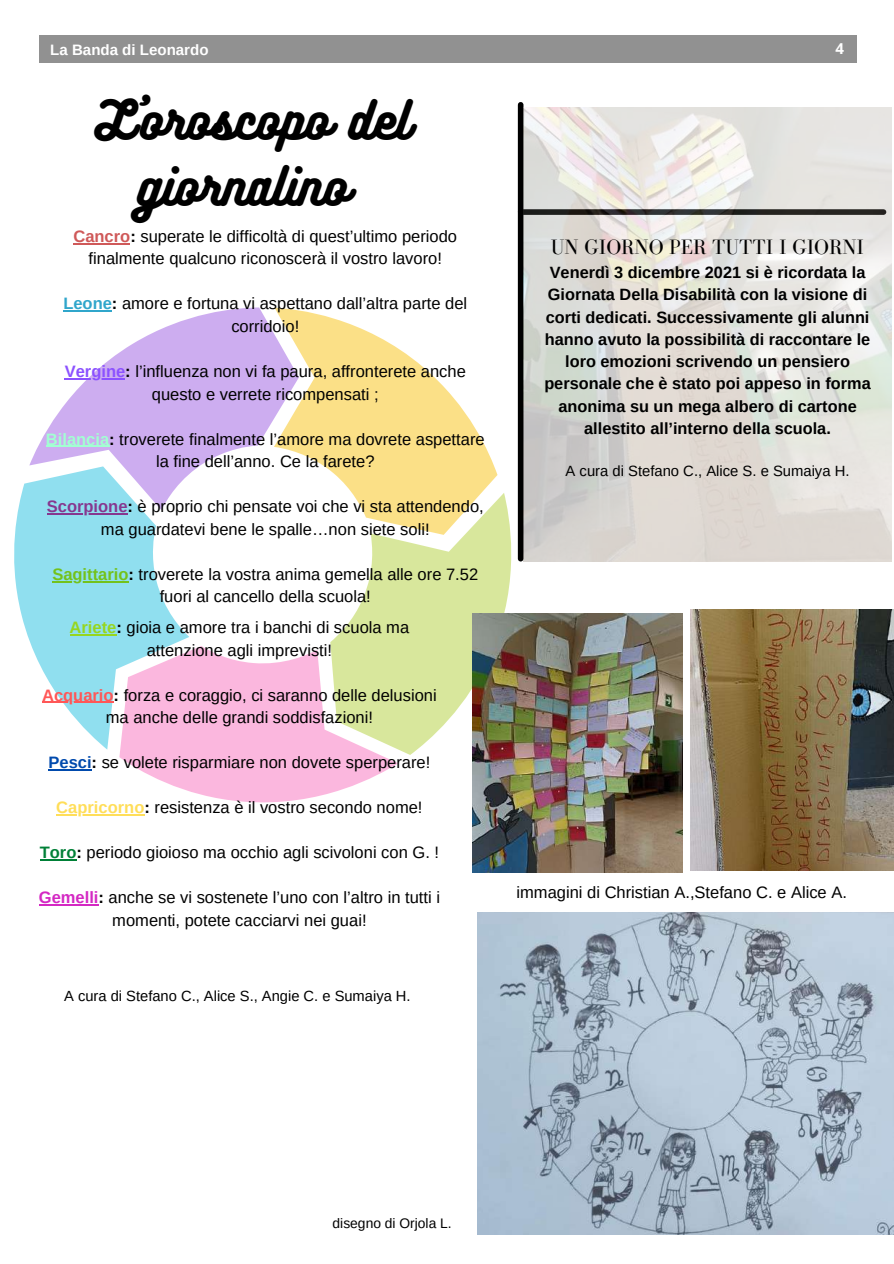
<style>
.page{position:relative;width:894px;height:1264px;background:#fff}
.page>*{position:absolute;margin:0;border:0;box-sizing:border-box;transform-origin:0 0}
.t1{font:47.4px/66px "Bukhari Script";color:#000;text-align:center}
.t2{font:21.45px "Bodoni FLF";color:#000}
.t3{font:16.5px/22.5px "Arimo";color:#000;text-align:center}
.t4{font:700 16.35px/22.2px "Arimo";color:#000;text-align:center}
.t5{font:700 15px "Arimo";color:#fff}
.t6{font:700 15px "Open Sans";color:#fff}
.t7{font:14.85px "Arimo";color:#000}
.t8{font:14.7px "Arimo";color:#000}
.t9{font:13.8px "Arimo";color:#000}
.s1{font-weight:700;color:#cf5959}
.s2{font-weight:700}
.s3{font-weight:700;color:#30a6cb}
.s4{font-weight:700;color:#8c52ff}
.s5{font-weight:700;color:#a2ffd2}
.s6{font-weight:700;color:#86378f}
.s7{font-weight:700;color:#73c21b}
.s8{font-weight:700;color:#96d61f}
.s9{font-weight:700;color:#ff5757}
.s10{font-weight:700;color:#004aad}
.s11{font-weight:700;color:#ffde59}
.s12{font-weight:700;color:#008037}
.s13{font-weight:700;color:#d428c3}
</style>
<div class="page">
<div style="left:39px;top:35px;width:817px;height:27px;background:#919191"></div>
<img style="left:477px;top:912px;width:416px;height:322px">
<div style="left:517px;top:105px;width:6px;height:453px;background:#000"></div>
<img style="left:523px;top:107px;width:367px;height:454px">
<svg style="left:14px;top:482px;width:175px;height:267px;fill:#90dfef"></svg>
<svg style="left:29px;top:307px;width:249px;height:203px;fill:#cdadf0"></svg>
<svg style="left:274px;top:308px;width:223px;height:202px;fill:#fbe087"></svg>
<svg style="left:330px;top:493px;width:188px;height:262px;fill:#d8e79c"></svg>
<svg style="left:119px;top:646px;width:279px;height:157px"></svg>
<hr style="left:70px;top:634px;width:46px;height:1px;background:#96d61f">
<hr style="left:42px;top:701px;width:72px;height:2px;background:#ff5757">
<hr style="left:48px;top:769px;width:44px;height:1px;background:#004aad">
<hr style="left:56px;top:814px;width:88px;height:1px;background:#ffde59">
<hr style="left:40px;top:859px;width:36px;height:1px;background:#008037">
<hr style="left:39px;top:904px;width:59px;height:1px;background:#d428c3">
<hr style="left:73px;top:243px;width:57px;height:1px;background:#cf5959">
<hr style="left:63px;top:310px;width:49px;height:2px;background:#30a6cb">
<hr style="left:65px;top:378px;width:60px;height:1px;background:#8c52ff">
<hr style="left:46px;top:446px;width:63px;height:1px;background:#a2ffd2">
<hr style="left:47px;top:513px;width:80px;height:1px;background:#86378f">
<hr style="left:52px;top:581px;width:76px;height:1px;background:#73c21b">
<img style="left:472px;top:613px;width:210px;height:259px">
<img style="left:690px;top:609px;width:203px;height:261px">
<p class="t5" style="left:50px;top:41px;width:160px">La Banda di Leonardo</p>
<p class="t6" style="left:835px;top:38px;width:10px">4</p>
<h1 class="t1" style="left:95px;top:85px;width:316px">L’oroscopo del giornalino</h1>
<p class="t3" style="left:73px;top:225px;width:385px"><span class="s1">Cancro</span><span class="s2">:</span> superate le difficoltà di quest’ultimo periodo finalmente qualcuno riconoscerà il vostro lavoro!</p>
<p class="t3" style="left:63px;top:292px;width:405px"><span class="s3">Leone</span><span class="s2">:</span> amore e fortuna vi aspettano dall’altra parte del corridoio!</p>
<p class="t3" style="left:65px;top:360px;width:402px"><span class="s4">Vergine</span><span class="s2">:</span> l’influenza non vi fa paura, affronterete anche questo e verrete ricompensati ;</p>
<p class="t3" style="left:46px;top:427px;width:440px"><span class="s5">Bilancia</span><span class="s2">:</span> troverete finalmente l’amore ma dovrete aspettare la fine dell’anno. Ce la farete?</p>
<p class="t3" style="left:47px;top:495px;width:438px"><span class="s6">Scorpione</span><span class="s2">:</span> è proprio chi pensate voi che vi sta attendendo, ma guardatevi bene le spalle…non siete soli!</p>
<p class="t3" style="left:52px;top:563px;width:427px"><span class="s7">Sagittario</span><span class="s2">:</span> troverete la vostra anima gemella alle ore 7.52 fuori al cancello della scuola!</p>
<p class="t3" style="left:70px;top:616px;width:341px"><span class="s8">Ariete</span><span class="s2">:</span> gioia e amore tra i banchi di scuola ma attenzione agli imprevisti!</p>
<p class="t3" style="left:42px;top:683px;width:396px"><span class="s9">Acquario</span><span class="s2">:</span> forza e coraggio, ci saranno delle delusioni ma anche delle grandi soddisfazioni!</p>
<p class="t3" style="left:48px;top:751px;width:383px"><span class="s10">Pesci</span><span class="s2">:</span> se volete risparmiare non dovete sperperare!</p>
<p class="t3" style="left:56px;top:796px;width:367px"><span class="s11">Capricorno</span><span class="s2">:</span> resistenza è il vostro secondo nome!</p>
<p class="t3" style="left:40px;top:841px;width:400px"><span class="s12">Toro</span><span class="s2">:</span> periodo gioioso ma occhio agli scivoloni con G. !</p>
<p class="t3" style="left:39px;top:886px;width:402px"><span class="s13">Gemelli</span><span class="s2">:</span> anche se vi sostenete l’uno con l’altro in tutti i momenti, potete cacciarvi nei guai!</p>
<p class="t8" style="left:64px;top:987px;width:348px">A cura di Stefano C., Alice S., Angie C. e Sumaiya H.</p>
<h2 class="t2" style="left:551px;top:235px;width:314px">UN GIORNO PER TUTTI I GIORNI</h2>
<p class="t4" style="left:544px;top:261px;width:328px">Venerdì 3 dicembre 2021 si è ricordata la Giornata Della Disabilità con la visione di corti dedicati. Successivamente gli alunni hanno avuto la possibilità di raccontare le loro emozioni scrivendo un pensiero personale che è stato poi appeso in forma anonima su un mega albero di cartone allestito all’interno della scuola.</p>
<p class="t7" style="left:565px;top:463px;width:285px">A cura di Stefano C., Alice S. e Sumaiya H.</p>
<p class="t3" style="left:516px;top:881px;width:332px">immagini di Christian A.,Stefano C. e Alice A.</p>
<p class="t9" style="left:332px;top:1215px;width:120px">disegno di Orjola L.</p>
</div>
